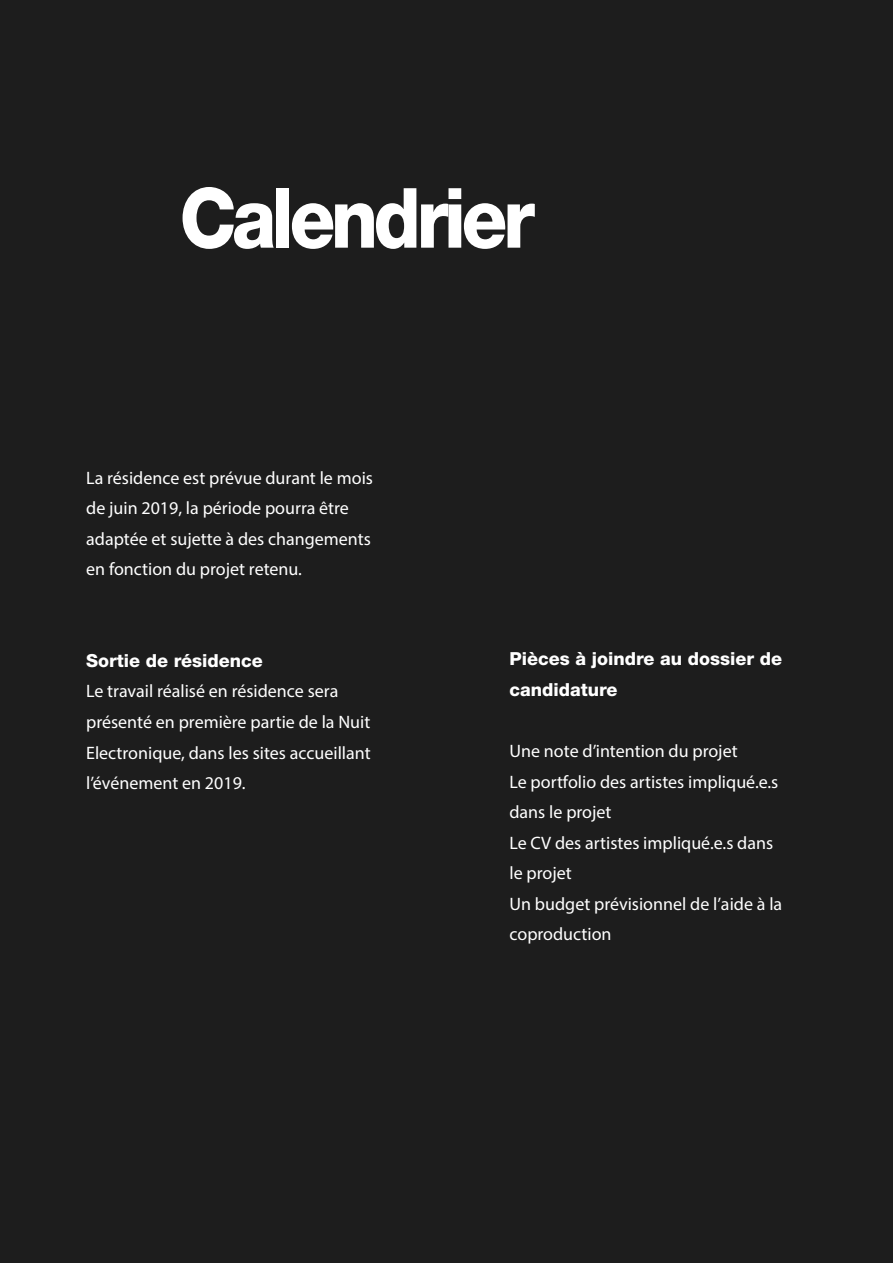
<style>
.page{position:relative;width:893px;height:1263px;background:#1d1d1d}
.page>*{position:absolute;margin:0;border:0;box-sizing:border-box;transform-origin:0 0}
.t1{font:800 83.25px "Helvetica Neue LT Std";letter-spacing:-.06em;color:#fff;scale:.9 1}
.t2{font:18px/30.6px "Myriad Pro";color:#fff}
.t3{font:800 18px/30.6px "Helvetica Neue LT Std";color:#fff}
</style>
<div class="page">
<h1 class="t1" style="left:179px;top:168px;width:396px">Calendrier</h1>
<p class="t2" style="left:86px;top:462px;width:288px">La résidence est prévue durant le mois de juin 2019, la période pourra être adaptée et sujette à des changements en fonction du projet retenu.</p>
<p class="t3" style="left:86px;top:645px;width:178px">Sortie de résidence</p>
<p class="t2" style="left:86px;top:676px;width:286px">Le travail réalisé en résidence sera présenté en première partie de la Nuit Electronique, dans les sites accueillant l’événement en 2019.</p>
<p class="t3" style="left:509px;top:644px;width:274px">Pièces à joindre au dossier de candidature</p>
<p class="t2" style="left:509px;top:735px;width:274px">Une note d’intention du projet<br>Le portfolio des artistes impliqué.e.s dans le projet<br>Le CV des artistes impliqué.e.s dans le projet<br>Un budget prévisionnel de l’aide à la coproduction</p>
</div>
